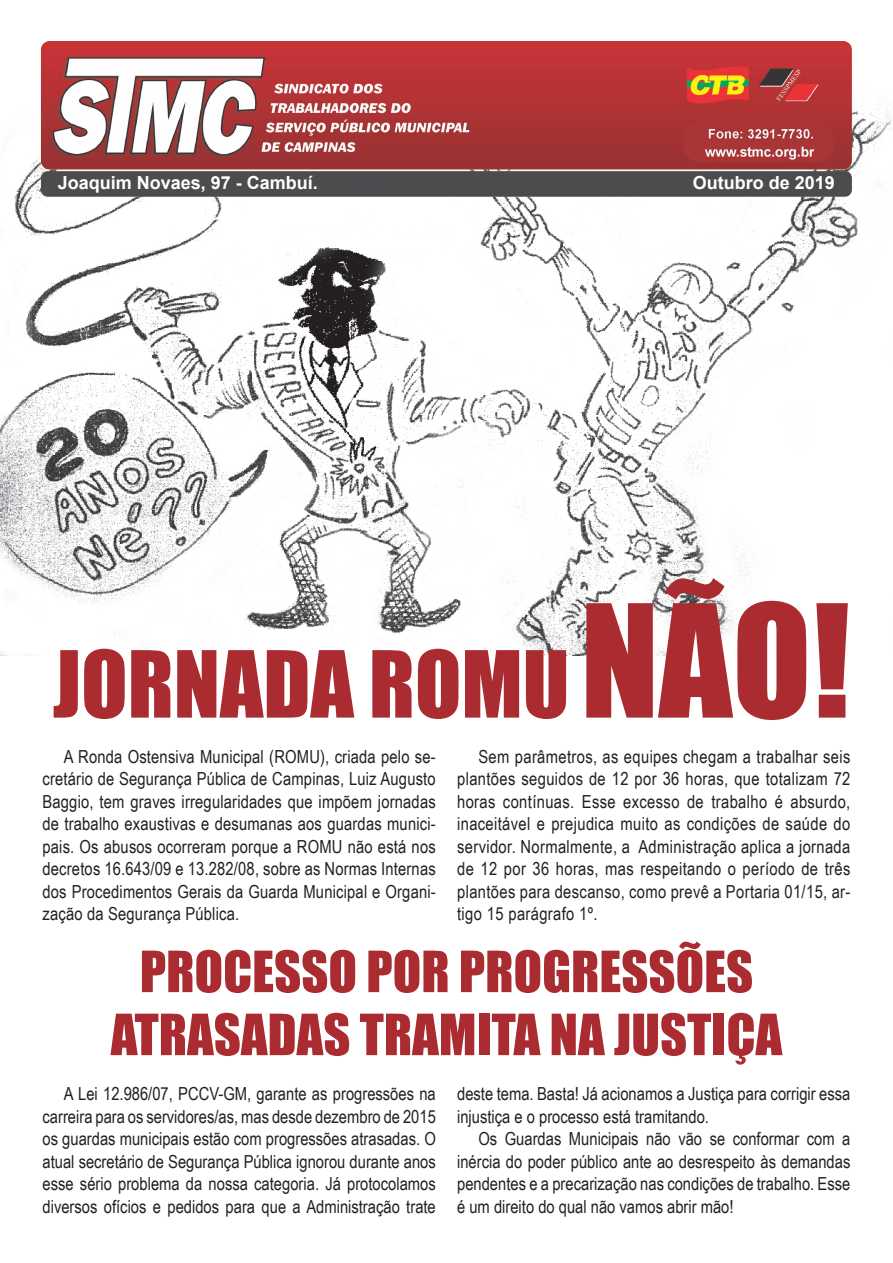
<style>
.page{position:relative;width:893px;height:1263px;background:#fff}
.page>*{position:absolute;margin:0;border:0;box-sizing:border-box;transform-origin:0 0}
.t1{font:144.75px "Impact";color:#aa2c31}
.t2{font:85.35px "Impact";color:#aa2c31}
.t3{font:52.5px/63px "Impact";color:#aa2c31;text-align:center}
.TEXTO_BOLETIM{font:18px/22.5px "Arial Narrow";color:#231f20;text-align:justify}
.t4{font:700 18px "Arial";color:#fff}
</style>
<div class="page">
<img style="left:0;top:99px;width:893px;height:557px">
<img style="left:36px;top:41px;width:821px;height:161px">
<p class="t4" style="left:58px;top:170px;width:262px">Joaquim Novaes, 97 - Cambuí.</p>
<p class="t4" style="left:693px;top:170px;width:144px">Outubro de 2019</p>
<p class="t2" style="left:53px;top:618px;width:518px">JORNADA ROMU</p>
<p class="t1" style="left:580px;top:548px;width:271px">NÃO!</p>
<p class="TEXTO_BOLETIM" style="left:43px;top:744px;width:395px;text-indent:21px">A Ronda Ostensiva Municipal (ROMU), criada pelo se&shy;cretário de Segurança Pública de Campinas, Luiz Augusto Baggio, tem graves irregularidades que impõem jornadas de trabalho exaustivas e desumanas aos guardas munici&shy;pais. Os abusos ocorreram porque a ROMU não está nos decretos 16.643/09 e 13.282/08, sobre as Normas Internas dos Procedimentos Gerais da Guarda Municipal e Organi&shy;zação da Segurança Pública.</p>
<p class="TEXTO_BOLETIM" style="left:457px;top:744px;width:395px;text-indent:21px">Sem parâmetros, as equipes chegam a trabalhar seis plantões seguidos de 12 por 36 horas, que totalizam 72 horas contínuas. Esse excesso de trabalho é absurdo, inaceitável e prejudica muito as condições de saúde do servidor. Normalmente, a Administração aplica a jornada de 12 por 36 horas, mas respeitando o período de três plantões para descanso, como prevê a Portaria 01/15, ar&shy;tigo 15 parágrafo 1º.</p>
<p class="t3" style="left:111px;top:939px;width:673px">PROCESSO POR PROGRESSÕES<br>ATRASADAS TRAMITA NA JUSTIÇA</p>
<p class="TEXTO_BOLETIM" style="left:43px;top:1082px;width:395px;text-indent:21px">A Lei 12.986/07, PCCV-GM, garante as progressões na carreira para os servidores/as, mas desde dezembro de 2015 os guardas municipais estão com progressões atrasadas. O atual secretário de Segurança Pública ignorou durante anos esse sério problema da nossa categoria. Já protocolamos diversos ofícios e pedidos para que a Administração trate</p>
<p class="TEXTO_BOLETIM" style="left:457px;top:1082px;width:395px">deste tema. Basta! Já acionamos a Justiça para corrigir essa injustiça e o processo está tramitando.</p>
<p class="TEXTO_BOLETIM" style="left:457px;top:1127px;width:395px;text-indent:21px">Os Guardas Municipais não vão se conformar com a inércia do poder público ante ao desrespeito às demandas pendentes e a precarização nas condições de trabalho. Esse é um direito do qual não vamos abrir mão!</p>
</div>
